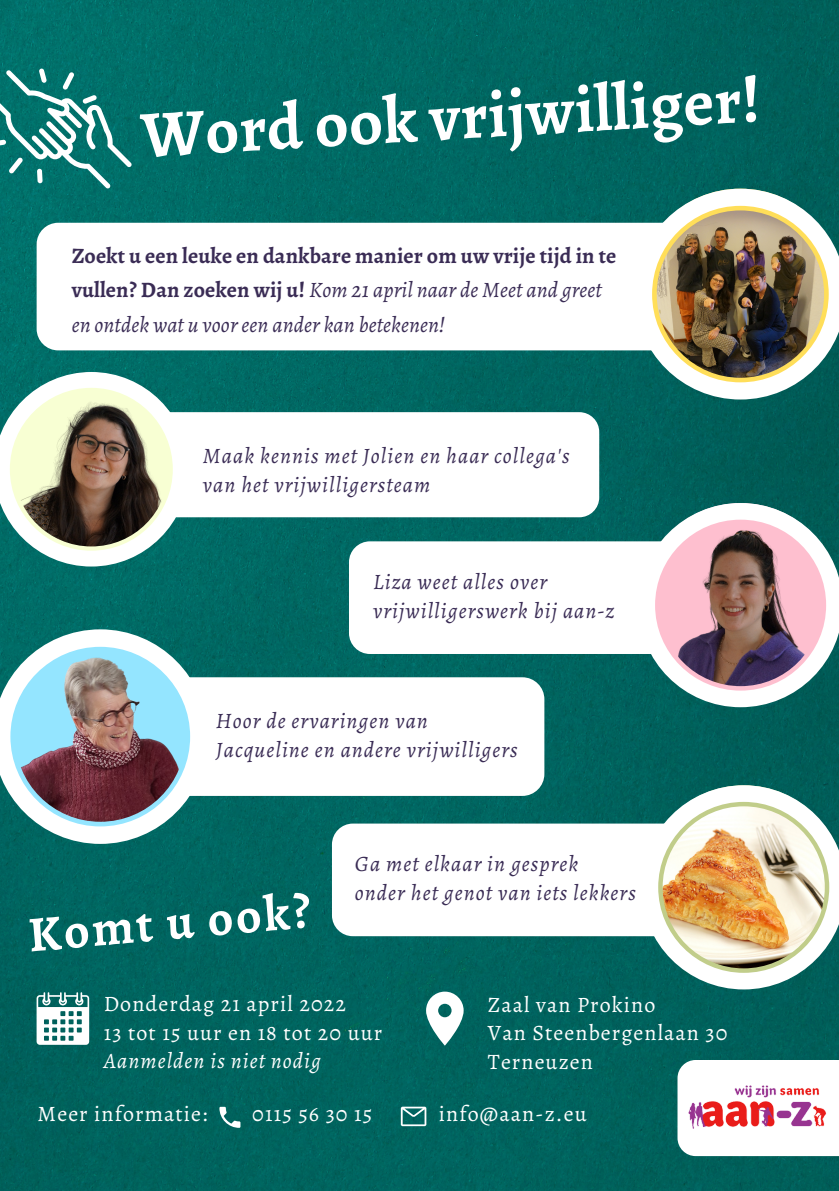
<style>
.page{position:relative;width:839px;height:1191px;background:#fff}
.page>*{position:absolute;margin:0;border:0;box-sizing:border-box;transform-origin:0 0}
.t1{font:700 66px "Alegreya";color:#fff}
.t2{font:700 50px "Alegreya";color:#fff}
.t3{font:italic 22px "Alegreya";letter-spacing:.05em;color:#3a2c55}
.t4{font:700 22px/34.6px "Alegreya";letter-spacing:.005em;color:#3a2c55}
.t5{font:22px "Alegreya";letter-spacing:.05em;color:#fff}
.t6{font:italic 22px "Alegreya";letter-spacing:.05em;color:#fff}
.s1{font-weight:400;font-style:italic}
</style>
<div class="page">
<img style="left:0;top:0;width:838px;height:1191px">
<svg style="left:189px;top:412px;width:410px;height:105px"></svg>
<svg style="left:349px;top:541px;width:289px;height:113px"></svg>
<svg style="left:0;top:372px;width:189px;height:195px"></svg>
<svg style="left:638px;top:503px;width:200px;height:204px"></svg>
<svg style="left:208px;top:677px;width:336px;height:119px"></svg>
<svg style="left:0;top:629px;width:208px;height:215px"></svg>
<svg style="left:677px;top:1060px;width:161px;height:96px"></svg>
<img style="left:686px;top:1080px;width:143px;height:55px">
<svg style="left:332px;top:824px;width:309px;height:112px"></svg>
<img style="left:641px;top:785px;width:197px;height:204px">
<svg style="left:37px;top:992px;width:52px;height:53px"></svg>
<svg style="left:426px;top:992px;width:37px;height:54px"></svg>
<svg style="left:219px;top:1107px;width:21px;height:21px"></svg>
<svg style="left:401px;top:1107px;width:25px;height:19px"></svg>
<svg style="left:37px;top:223px;width:598px;height:127px"></svg>
<img style="left:635px;top:189px;width:203px;height:211px">
<svg style="left:0;top:68px;width:132px;height:120px"></svg>
<p class="t1" style="left:139px;top:88px;width:621px;rotate:-3deg">Word ook vrijwilliger!</p>
<p class="t4" style="left:72px;top:238px;width:546px">Zoekt u een leuke en dankbare manier om uw vrije tijd in te vullen? Dan zoeken wij u! <span class="s1">Kom 21 april naar de Meet and greet en ontdek wat u voor een ander kan betekenen!</span></p>
<p class="t3" style="left:203px;top:441px;width:368px">Maak kennis met Jolien en haar collega's</p>
<p class="t3" style="left:203px;top:469px;width:229px">van het vrijwilligersteam</p>
<p class="t3" style="left:373px;top:567px;width:175px">Liza weet alles over</p>
<p class="t3" style="left:373px;top:595px;width:243px">vrijwilligerswerk bij aan-z</p>
<p class="t3" style="left:216px;top:706px;width:213px">Hoor de ervaringen van</p>
<p class="t3" style="left:216px;top:734px;width:303px">Jacqueline en andere vrijwilligers</p>
<p class="t2" style="left:25px;top:901px;width:285px;rotate:-5deg">Komt u ook?</p>
<p class="t3" style="left:355px;top:849px;width:225px">Ga met elkaar in gesprek</p>
<p class="t3" style="left:355px;top:878px;width:282px">onder het genot van iets lekkers</p>
<p class="t5" style="left:104px;top:989px;width:243px">Donderdag 21 april 2022</p>
<p class="t5" style="left:104px;top:1017px;width:280px">13 tot 15 uur en 18 tot 20 uur</p>
<p class="t6" style="left:104px;top:1046px;width:219px">Aanmelden is niet nodig</p>
<p class="t5" style="left:38px;top:1098px;width:171px">Meer informatie:</p>
<p class="t5" style="left:252px;top:1098px;width:122px">0115 56 30 15</p>
<p class="t5" style="left:439px;top:1098px;width:149px">info@aan-z.eu</p>
<p class="t5" style="left:488px;top:989px;width:169px">Zaal van Prokino</p>
<p class="t5" style="left:488px;top:1018px;width:241px">Van Steenbergenlaan 30</p>
<p class="t5" style="left:488px;top:1046px;width:106px">Terneuzen</p>
</div>
